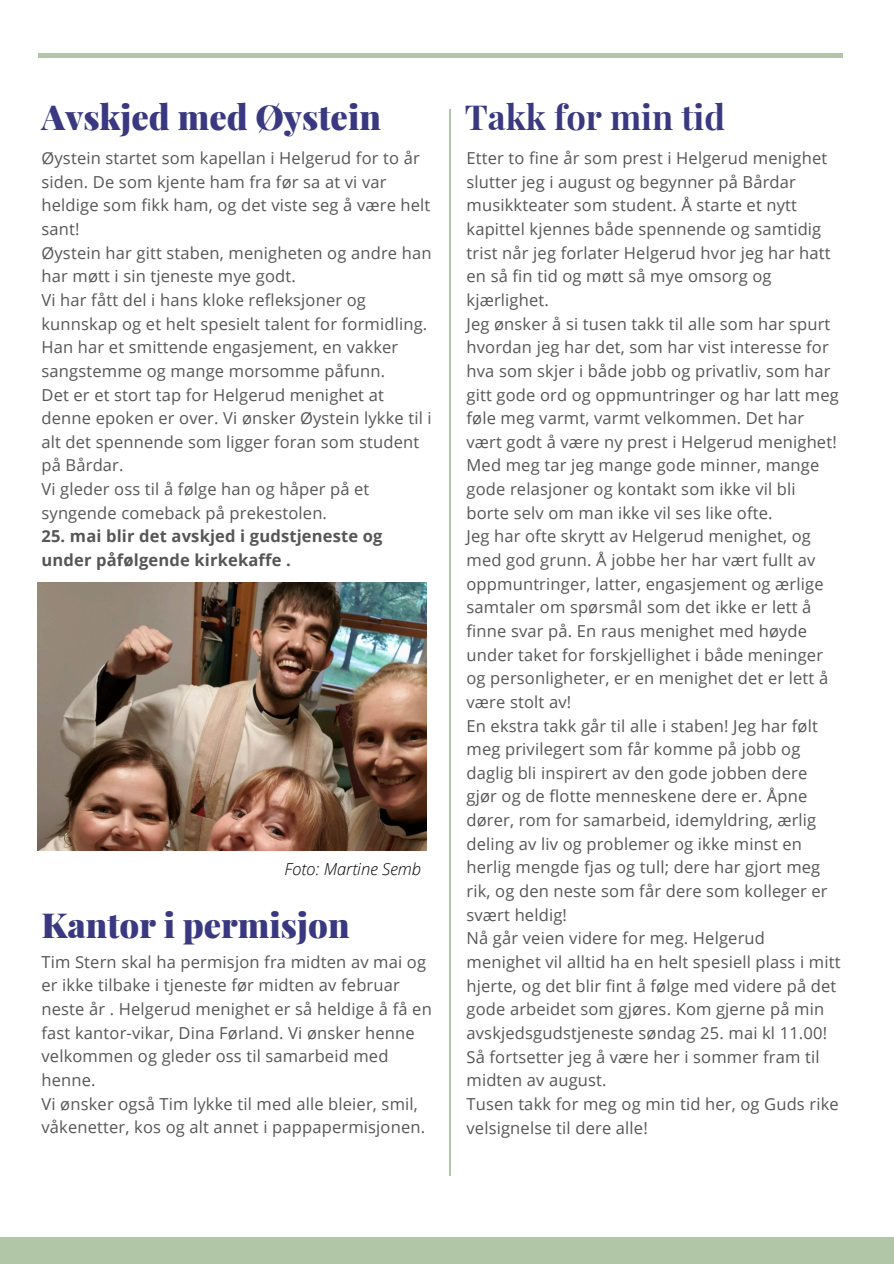
<style>
.page{position:relative;width:894px;height:1264px;background:#fff}
.page>*{position:absolute;margin:0;border:0;box-sizing:border-box;transform-origin:0 0}
.t1{font:900 34.5px "Playfair Display";color:#393881}
.t2{font:700 34.5px "Playfair Display";color:#393881}
.t3{font:16.5px/23.7px "Open Sans";letter-spacing:.01em;color:#565656}
.t4{font:700 16.5px/23.7px "Open Sans";letter-spacing:.01em;color:#565656}
.t5{font:italic 300 16.5px "Open Sans";color:#000}
</style>
<div class="page">
<div style="left:0;top:1236px;width:893px;height:27px;background:#b1c6a7"></div>
<hr style="left:38px;top:53px;width:803px;height:4px;background:#b1c6a7">
<hr style="left:449px;top:110px;width:1px;height:1065px;background:#b1c6a7">
<img style="left:38px;top:582px;width:388px;height:268px">
<p class="t1" style="left:41px;top:92px;width:341px">Avskjed med Øystein</p>
<h1 class="t3" style="left:41px;top:146px;width:390px">Øystein startet som kapellan i Helgerud for to år siden. De som kjente ham fra før sa at vi var heldige som fikk ham, og det viste seg å være helt sant!</h1>
<h1 class="t3" style="left:41px;top:240px;width:391px">Øystein har gitt staben, menigheten og andre han har møtt i sin tjeneste mye godt.</h1>
<p class="t3" style="left:41px;top:288px;width:387px">Vi har fått del i hans kloke refleksjoner og kunnskap og et helt spesielt talent for formidling.<br>Han har et smittende engasjement, en vakker sangstemme og mange morsomme påfunn.</p>
<p class="t3" style="left:41px;top:382px;width:391px">Det er et stort tap for Helgerud menighet at denne epoken er over. Vi ønsker Øystein lykke til i alt det spennende som ligger foran som student på Bårdar.</p>
<p class="t3" style="left:41px;top:477px;width:329px">Vi gleder oss til å følge han og håper på et syngende comeback på prekestolen.</p>
<p class="t4" style="left:41px;top:524px;width:342px">25. mai blir det avskjed i gudstjeneste og under påfølgende kirkekaffe .</p>
<h1 class="t5" style="left:284px;top:857px;width:138px">Foto: Martine Semb</h1>
<p class="t1" style="left:41px;top:900px;width:309px">Kantor i permisjon</p>
<p class="t3" style="left:41px;top:949px;width:391px">Tim Stern skal ha permisjon fra midten av mai og er ikke tilbake i tjeneste før midten av februar neste år . Helgerud menighet er så heldige å få en fast kantor-vikar, Dina Førland. Vi ønsker henne velkommen og gleder oss til samarbeid med henne.</p>
<p class="t3" style="left:41px;top:1091px;width:385px">Vi ønsker også Tim lykke til med alle bleier, smil, våkenetter, kos og alt annet i pappapermisjonen.</p>
<p class="t2" style="left:464px;top:92px;width:262px">Takk for min tid</p>
<p class="t3" style="left:466px;top:146px;width:365px">Etter to fine år som prest i Helgerud menighet slutter jeg i august og begynner på Bårdar musikkteater som student. Å starte et nytt kapittel kjennes både spennende og samtidig trist når jeg forlater Helgerud hvor jeg har hatt en så fin tid og møtt så mye omsorg og kjærlighet.</p>
<p class="t3" style="left:466px;top:311px;width:374px">Jeg ønsker å si tusen takk til alle som har spurt hvordan jeg har det, som har vist interesse for hva som skjer i både jobb og privatliv, som har gitt gode ord og oppmuntringer og har latt meg føle meg varmt, varmt velkommen. Det har vært godt å være ny prest i Helgerud menighet!<br>Med meg tar jeg mange gode minner, mange gode relasjoner og kontakt som ikke vil bli borte selv om man ikke vil ses like ofte.</p>
<p class="t3" style="left:466px;top:524px;width:363px">Jeg har ofte skrytt av Helgerud menighet, og med god grunn. Å jobbe her har vært fullt av oppmuntringer, latter, engasjement og ærlige samtaler om spørsmål som det ikke er lett å finne svar på. En raus menighet med høyde under taket for forskjellighet i både meninger og personligheter, er en menighet det er lett å være stolt av!</p>
<p class="t3" style="left:466px;top:713px;width:362px">En ekstra takk går til alle i staben! Jeg har følt meg privilegert som får komme på jobb og daglig bli inspirert av den gode jobben dere gjør og de flotte menneskene dere er. Åpne dører, rom for samarbeid, idemyldring, ærlig deling av liv og problemer og ikke minst en herlig mengde fjas og tull; dere har gjort meg rik, og den neste som får dere som kolleger er svært heldig!</p>
<p class="t3" style="left:466px;top:926px;width:375px">Nå går veien videre for meg. Helgerud menighet vil alltid ha en helt spesiell plass i mitt hjerte, og det blir fint å følge med videre på det gode arbeidet som gjøres. Kom gjerne på min avskjedsgudstjeneste søndag 25. mai kl 11.00!<br>Så fortsetter jeg å være her i sommer fram til midten av august.</p>
<p class="t3" style="left:466px;top:1091px;width:373px">Tusen takk for meg og min tid her, og Guds rike velsignelse til dere alle!</p>
</div>
